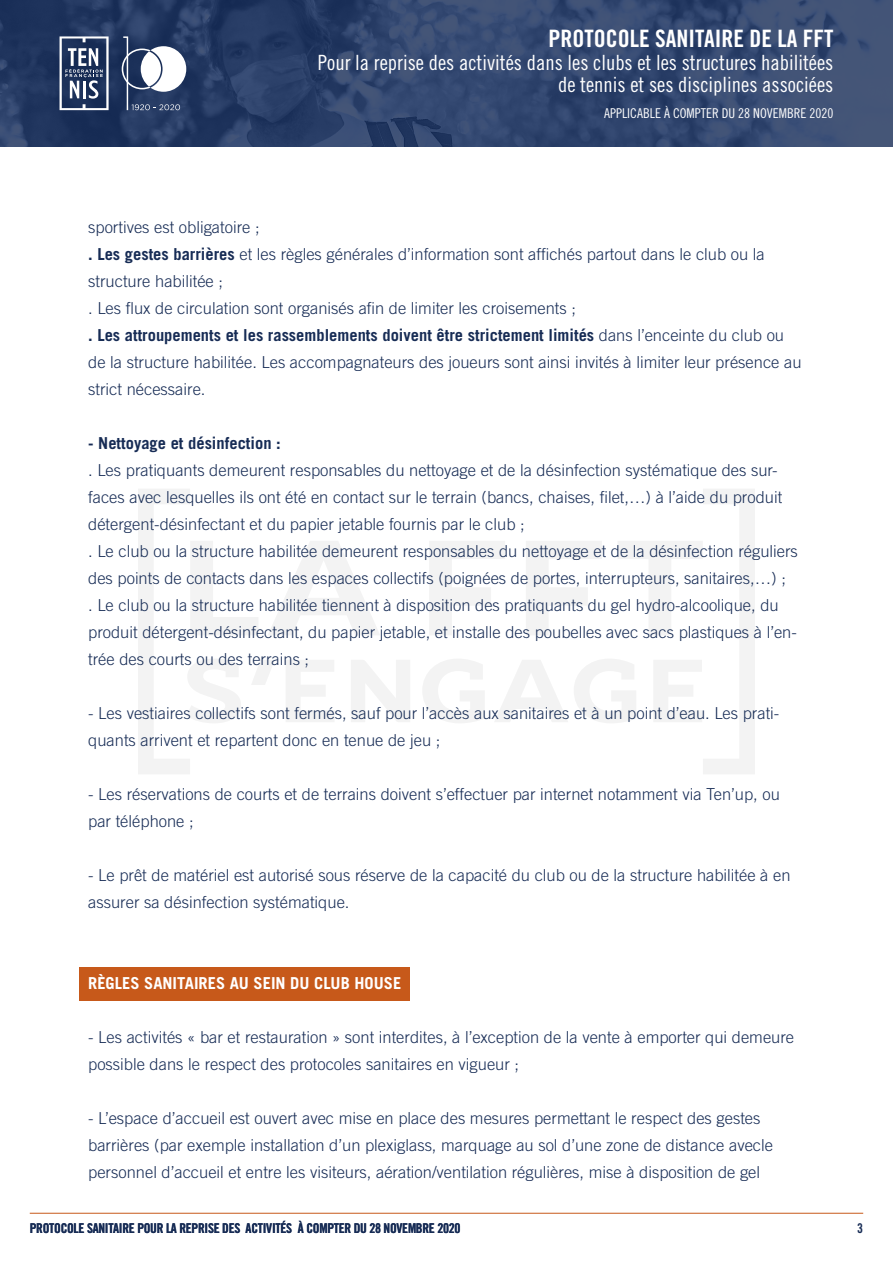
<style>
.page{position:relative;width:893px;height:1263px;background:#fff}
.page>*{position:absolute;margin:0;border:0;box-sizing:border-box;transform-origin:0 0}
.t1{font:24px "Trade Gothic Bold Cond Twenty";color:#fff}
.t2{font:21px/22.5px "Trade Gothic Cond Eighteen";color:#fff;text-align:right}
.t3{font:300 16.5px/27px "Trade Gothic";color:#172c55}
.t4{font:700 16.5px "Trade Gothic";color:#fff}
.t5{font:700 16.5px "Trade Gothic";color:#172c55}
.t6{font:13.5px "Trade Gothic Bold Cond Twenty";letter-spacing:-.02em;color:#172c55}
.t7{font:13.5px "Trade Gothic Cond Eighteen";color:#fff}
.s1{font-weight:700}
</style>
<div class="page">
<hr style="left:30px;top:1213px;width:833px;height:1px;background:#c7591a">
<svg style="left:138px;top:489px;width:272px;height:285px"></svg>
<svg style="left:423px;top:489px;width:332px;height:285px"></svg>
<svg style="left:0;top:0;width:893px;height:147px;background:#30446c"></svg>
<div style="left:80px;top:968px;width:330px;height:33px;background:#c7591a"></div>
<svg style="left:60px;top:36px;width:49px;height:74px"></svg>
<svg style="left:122px;top:36px;width:64px;height:74px"></svg>
<h1 class="t1" style="left:549px;top:24px;width:286px">PROTOCOLE SANITAIRE DE LA FFT</h1>
<p class="t2" style="left:318px;top:51px;width:517px">Pour la reprise des activités dans les clubs et les structures habilitées de tennis et ses disciplines associées</p>
<p class="t7" style="left:604px;top:105px;width:231px">APPLICABLE À COMPTER DU 28 NOVEMBRE 2020</p>
<p class="t3" style="left:88px;top:213px;width:715px">sportives est obligatoire ;<br><span class="s1">. Les gestes barrières</span> et les règles générales d’information sont affichés partout dans le club ou la structure habilitée ;<br>. Les flux de circulation sont organisés afin de limiter les croisements ;<br><span class="s1">. Les attroupements et les rassemblements doivent être strictement limités</span> dans l’enceinte du club ou de la structure habilitée. Les accompagnateurs des joueurs sont ainsi invités à limiter leur présence au strict nécessaire.</p>
<p class="t5" style="left:88px;top:433px;width:194px">- Nettoyage et désinfection :</p>
<p class="t3" style="left:88px;top:456px;width:711px">. Les pratiquants demeurent responsables du nettoyage et de la désinfection systématique des sur&shy;faces avec lesquelles ils ont été en contact sur le terrain (bancs, chaises, filet,…) à l’aide du produit détergent-désinfectant et du papier jetable fournis par le club ;<br>. Le club ou la structure habilitée demeurent responsables du nettoyage et de la désinfection réguliers des points de contacts dans les espaces collectifs (poignées de portes, interrupteurs, sanitaires,…) ;<br>. Le club ou la structure habilitée tiennent à disposition des pratiquants du gel hydro-alcoolique, du produit détergent-désinfectant, du papier jetable, et installe des poubelles avec sacs plastiques à l’en&shy;trée des courts ou des terrains ;</p>
<p class="t3" style="left:88px;top:699px;width:693px">- Les vestiaires collectifs sont fermés, sauf pour l’accès aux sanitaires et à un point d’eau. Les prati&shy;quants arrivent et repartent donc en tenue de jeu ;</p>
<p class="t3" style="left:88px;top:780px;width:693px">- Les réservations de courts et de terrains doivent s’effectuer par internet notamment via Ten’up, ou par téléphone ;</p>
<p class="t3" style="left:88px;top:861px;width:704px">- Le prêt de matériel est autorisé sous réserve de la capacité du club ou de la structure habilitée à en assurer sa désinfection systématique.</p>
<p class="t4" style="left:88px;top:973px;width:315px">RÈGLES SANITAIRES AU SEIN DU CLUB HOUSE</p>
<p class="t3" style="left:88px;top:1023px;width:707px">- Les activités « bar et restauration » sont interdites, à l’exception de la vente à emporter qui demeure possible dans le respect des protocoles sanitaires en vigueur ;</p>
<p class="t3" style="left:88px;top:1104px;width:686px">- L’espace d’accueil est ouvert avec mise en place des mesures permettant le respect des gestes barrières (par exemple installation d’un plexiglass, marquage au sol d’une zone de distance avecle personnel d’accueil et entre les visiteurs, aération/ventilation régulières, mise à disposition de gel</p>
<p class="t6" style="left:30px;top:1220px;width:432px">PROTOCOLE SANITAIRE POUR LA REPRISE DES ACTIVITÉS À COMPTER DU 28 NOVEMBRE 2020</p>
<p class="t6" style="left:857px;top:1220px;width:7px">3</p>
</div>
